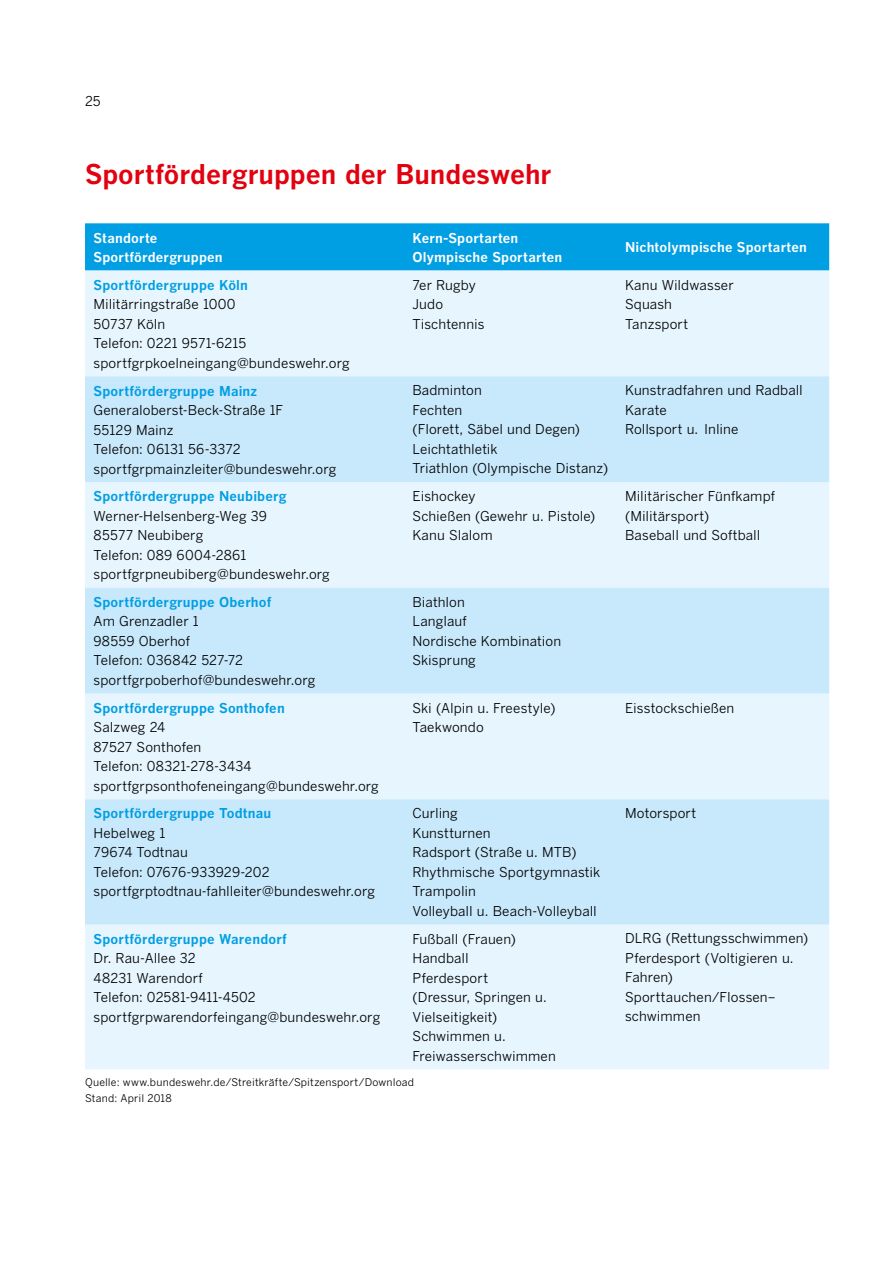
<style>
.page{position:relative;width:893px;height:1263px;background:#fff}
.page>*{position:absolute;margin:0;border:0;box-sizing:border-box;transform-origin:0 0}
.t1{font:700 27px "Benton Gothic";letter-spacing:-.005em;color:#e3000f}
.t2{font:13.5px/19.5px "Benton Gothic";letter-spacing:.005em;color:#000}
.t3{font:700 13.5px "Benton Gothic";letter-spacing:.01em;color:#009ee3}
.t4{font:700 13.5px/19.5px "Benton Gothic";letter-spacing:.01em;color:#fff}
.t5{font:10.5px/16.5px "Benton Gothic";letter-spacing:.015em;color:#000}
</style>
<div class="page">
<div style="left:85px;top:223px;width:744px;height:48px;background:#009ee3"></div>
<div style="left:85px;top:271px;width:744px;height:798px;background:#e6f5fe"></div>
<div style="left:85px;top:376px;width:744px;height:106px;background:#c8e8fb"></div>
<svg style="left:85px;top:588px;width:744px;height:336px;background:#d1ecfb"></svg>
<p class="t2" style="left:85px;top:91px;width:17px">25</p>
<h1 class="t1" style="left:85px;top:158px;width:468px">Sportfördergruppen der Bundeswehr</h1>
<p class="t4" style="left:94px;top:228px;width:131px">Standorte<br>Sportfördergruppen</p>
<p class="t4" style="left:412px;top:228px;width:151px">Kern-Sportarten<br>Olympische Sportarten</p>
<p class="t4" style="left:625px;top:237px;width:183px">Nichtolympische Sportarten</p>
<p class="t3" style="left:94px;top:276px;width:156px">Sportfördergruppe Köln</p>
<p class="t2" style="left:94px;top:294px;width:258px">Militärringstraße 1000<br>50737 Köln<br>Telefon: 0221 9571-6215 sportfgrpkoelneingang@bundeswehr.org</p>
<p class="t2" style="left:412px;top:275px;width:74px">7er Rugby<br>Judo<br>Tischtennis</p>
<p class="t2" style="left:625px;top:275px;width:110px">Kanu Wildwasser<br>Squash<br>Tanzsport</p>
<p class="t3" style="left:94px;top:382px;width:165px">Sportfördergruppe Mainz</p>
<p class="t2" style="left:94px;top:400px;width:244px">Generaloberst-Beck-Straße 1F<br>55129 Mainz<br>Telefon: 06131 56-3372 sportfgrpmainzleiter@bundeswehr.org</p>
<p class="t3" style="left:94px;top:488px;width:195px">Sportfördergruppe Neubiberg</p>
<p class="t2" style="left:94px;top:506px;width:238px">Werner-Helsenberg-Weg 39<br>85577 Neubiberg<br>Telefon: 089 6004-2861 sportfgrpneubiberg@bundeswehr.org</p>
<p class="t3" style="left:94px;top:593px;width:179px">Sportfördergruppe Oberhof</p>
<p class="t2" style="left:94px;top:611px;width:223px">Am Grenzadler 1<br>98559 Oberhof<br>Telefon: 036842 527-72 sportfgrpoberhof@bundeswehr.org</p>
<p class="t3" style="left:94px;top:699px;width:193px">Sportfördergruppe Sonthofen</p>
<p class="t2" style="left:94px;top:717px;width:287px">Salzweg 24<br>87527 Sonthofen<br>Telefon: 08321-278-3434 sportfgrpsonthofeneingang@bundeswehr.org</p>
<p class="t3" style="left:94px;top:805px;width:179px">Sportfördergruppe Todtnau</p>
<p class="t2" style="left:94px;top:823px;width:283px">Hebelweg 1<br>79674 Todtnau<br>Telefon: 07676-933929-202 sportfgrptodtnau-fahlleiter@bundeswehr.org</p>
<p class="t2" style="left:412px;top:381px;width:197px">Badminton<br>Fechten<br>(Florett, Säbel und Degen)<br>Leichtathletik<br>Triathlon (Olympische Distanz)</p>
<p class="t2" style="left:625px;top:381px;width:179px">Kunstradfahren und Radball<br>Karate<br>Rollsport u. Inline</p>
<p class="t2" style="left:412px;top:486px;width:184px">Eishockey<br>Schießen (Gewehr u. Pistole)<br>Kanu Slalom</p>
<p class="t2" style="left:625px;top:486px;width:151px">Militärischer Fünfkampf (Militärsport)<br>Baseball und Softball</p>
<p class="t2" style="left:412px;top:592px;width:150px">Biathlon<br>Langlauf<br>Nordische Kombination<br>Skisprung</p>
<p class="t2" style="left:412px;top:698px;width:144px">Ski (Alpin u. Freestyle)<br>Taekwondo</p>
<p class="t2" style="left:625px;top:698px;width:111px">Eisstockschießen</p>
<p class="t2" style="left:412px;top:803px;width:189px">Curling<br>Kunstturnen<br>Radsport (Straße u. MTB)<br>Rhythmische Sportgymnastik<br>Trampolin<br>Volleyball u. Beach-Volleyball</p>
<p class="t2" style="left:625px;top:803px;width:73px">Motorsport</p>
<p class="t2" style="left:412px;top:929px;width:145px">Fußball (Frauen)<br>Handball<br>Pferdesport<br>(Dressur, Springen u.<br>Vielseitigkeit)<br>Schwimmen u.<br>Freiwasserschwimmen</p>
<p class="t2" style="left:625px;top:929px;width:185px">DLRG (Rettungsschwimmen)<br>Pferdesport (Voltigieren u.<br>Fahren)<br>Sporttauchen/Flossen– schwimmen</p>
<p class="t5" style="left:85px;top:1074px;width:331px">Quelle: www.bundeswehr.de/Streitkräfte/Spitzensport/Download<br>Stand: April 2018</p>
<p class="t3" style="left:94px;top:930px;width:195px">Sportfördergruppe Warendorf</p>
<p class="t2" style="left:94px;top:948px;width:288px">Dr. Rau-Allee 32<br>48231 Warendorf<br>Telefon: 02581-9411-4502 sportfgrpwarendorfeingang@bundeswehr.org</p>
</div>
